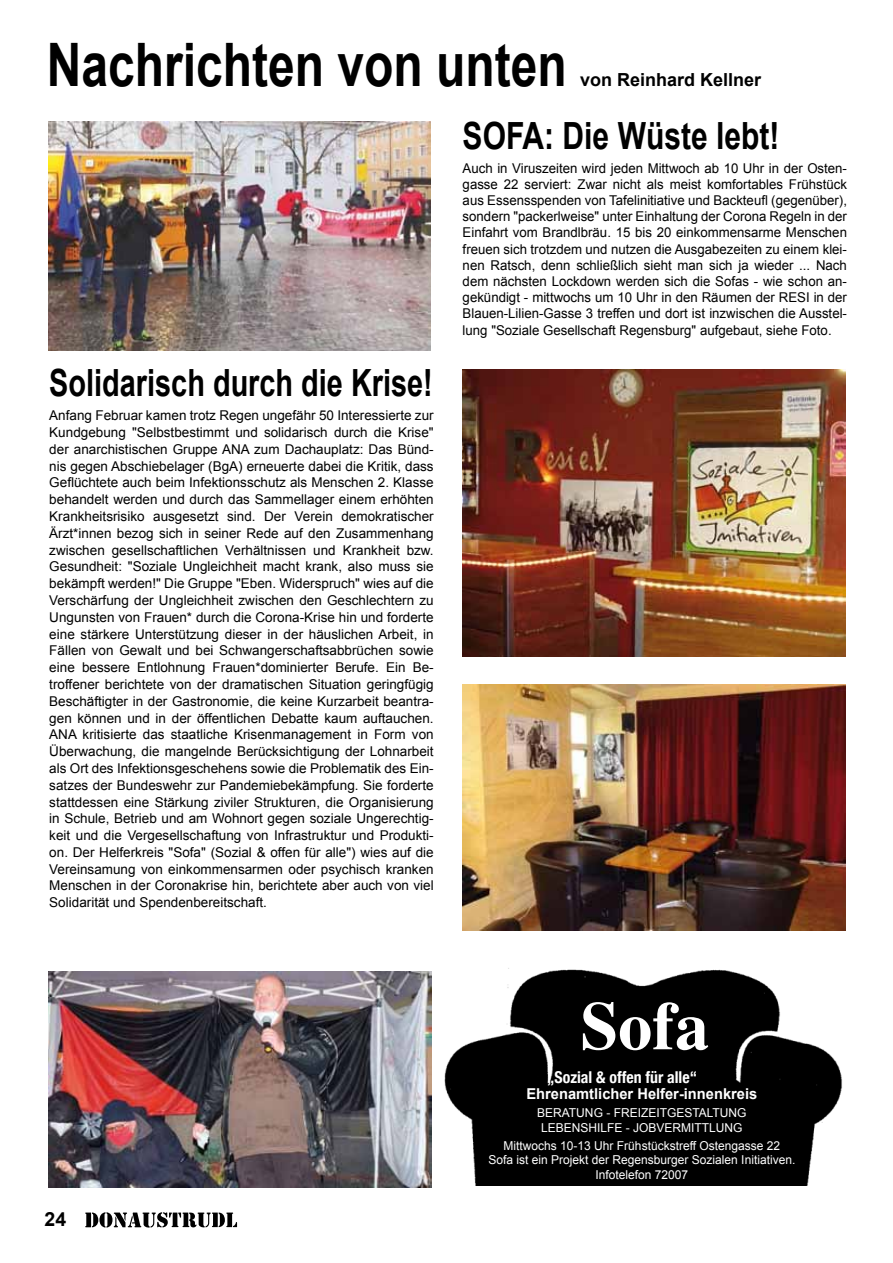
<style>
.page{position:relative;width:893px;height:1263px;background:#fff}
.page>*{position:absolute;margin:0;border:0;box-sizing:border-box;transform-origin:0 0}
.t1{font:700 68.1px "Times";color:#fff}
.t2{font:700 60px "Arial";color:#000;scale:.8 1}
.t3{font:700 37.5px "Arial";color:#000;scale:.77 1}
.t4{font:700 37.5px "Arial";color:#000;scale:.8 1}
.t5{font:700 19.5px "Arial";color:#000}
.t6{font:700 18px "Arial";color:#000}
.t7{font:700 condensed 16.35px "Helvetica Neue";color:#fff}
.t8{font:700 15px "Arial";color:#fff}
.t9{font:13.5px/16.8px "Arial";color:#000;text-align:justify}
.t10{font:12.3px/14.7px "Arial";color:#fff;text-align:center}
</style>
<div class="page">
<svg style="left:85px;top:1212px;width:152px;height:15px"></svg>
<img style="left:444px;top:968px;width:398px;height:218px">
<img style="left:49px;top:971px;width:383px;height:216px">
<img style="left:463px;top:370px;width:382px;height:287px">
<img style="left:463px;top:685px;width:382px;height:245px">
<img style="left:48px;top:122px;width:383px;height:228px">
<h2 class="t2" style="left:47px;top:26px;width:652px">Nachrichten von unten</h2>
<h3 class="t6" style="left:580px;top:68px;width:183px">von Reinhard Kellner</h3>
<h3 class="t3" style="left:49px;top:358px;width:500px">Solidarisch durch die Krise!</h3>
<p class="t9" style="left:49px;top:407px;width:386px">Anfang Februar kamen trotz Regen ungefähr 50 Interessierte zur Kundgebung "Selbstbestimmt und solidarisch durch die Krise" der anarchistischen Gruppe ANA zum Dachauplatz: Das Bünd&shy;nis gegen Abschiebelager (BgA) erneuerte dabei die Kritik, dass Geflüchtete auch beim Infektionsschutz als Menschen 2. Klasse behandelt werden und durch das Sammellager einem erhöhten Krankheitsrisiko ausgesetzt sind. Der Verein demokratischer Ärzt*innen bezog sich in seiner Rede auf den Zusammenhang zwischen gesellschaftlichen Verhältnissen und Krankheit bzw.<br>Gesundheit: "Soziale Ungleichheit macht krank, also muss sie bekämpft werden!" Die Gruppe "Eben. Widerspruch" wies auf die Verschärfung der Ungleichheit zwischen den Geschlechtern zu Ungunsten von Frauen* durch die Corona-Krise hin und forderte eine stärkere Unterstützung dieser in der häuslichen Arbeit, in Fällen von Gewalt und bei Schwangerschaftsabbrüchen sowie eine bessere Entlohnung Frauen*dominierter Berufe. Ein Be&shy;troffener berichtete von der dramatischen Situation geringfügig Beschäftigter in der Gastronomie, die keine Kurzarbeit beantra&shy;gen können und in der öffentlichen Debatte kaum auftauchen.<br>ANA kritisierte das staatliche Krisenmanagement in Form von Überwachung, die mangelnde Berücksichtigung der Lohnarbeit als Ort des Infektionsgeschehens sowie die Problematik des Ein&shy;satzes der Bundeswehr zur Pandemiebekämpfung. Sie forderte stattdessen eine Stärkung ziviler Strukturen, die Organisierung in Schule, Betrieb und am Wohnort gegen soziale Ungerechtig&shy;keit und die Vergesellschaftung von Infrastruktur und Produkti&shy;on. Der Helferkreis "Sofa" (Sozial &amp; offen für alle") wies auf die Vereinsamung von einkommensarmen oder psychisch kranken Menschen in der Coronakrise hin, berichtete aber auch von viel Solidarität und Spendenbereitschaft.</p>
<h3 class="t4" style="left:463px;top:111px;width:397px">SOFA: Die Wüste lebt!</h3>
<p class="t9" style="left:463px;top:160px;width:386px;line-height:16.2px">Auch in Viruszeiten wird jeden Mittwoch ab 10 Uhr in der Osten&shy;gasse 22 serviert: Zwar nicht als meist komfortables Frühstück aus Essensspenden von Tafelinitiative und Backteufl (gegenüber), sondern "packerlweise" unter Einhaltung der Corona Regeln in der Einfahrt vom Brandlbräu. 15 bis 20 einkommensarme Menschen freuen sich trotzdem und nutzen die Ausgabezeiten zu einem klei&shy;nen Ratsch, denn schließlich sieht man sich ja wieder ... Nach dem nächsten Lockdown werden sich die Sofas - wie schon an&shy;gekündigt - mittwochs um 10 Uhr in den Räumen der RESI in der Blauen-Lilien-Gasse 3 treffen und dort ist inzwischen die Ausstel&shy;lung "Soziale Gesellschaft Regensburg" aufgebaut, siehe Foto.</p>
<h3 class="t5" style="left:45px;top:1207px;width:23px">24</h3>
<h1 class="t1" style="left:580px;top:961px;width:130px">Sofa</h1>
<p class="t7" style="left:547px;top:1067px;width:151px">„Sozial &amp; offen für alle“</p>
<p class="t8" style="left:526px;top:1084px;width:232px">Ehrenamtlicher Helfer-innenkreis</p>
<p class="t10" style="left:537px;top:1105px;width:211px">BERATUNG - FREIZEITGESTALTUNG<br>LEBENSHILFE - JOBVERMITTLUNG</p>
<p class="t10" style="left:488px;top:1138px;width:308px">Mittwochs 10-13 Uhr Frühstückstreff Ostengasse 22<br>Sofa ist ein Projekt der Regensburger Sozialen Initiativen.<br>Infotelefon 72007</p>
</div>
